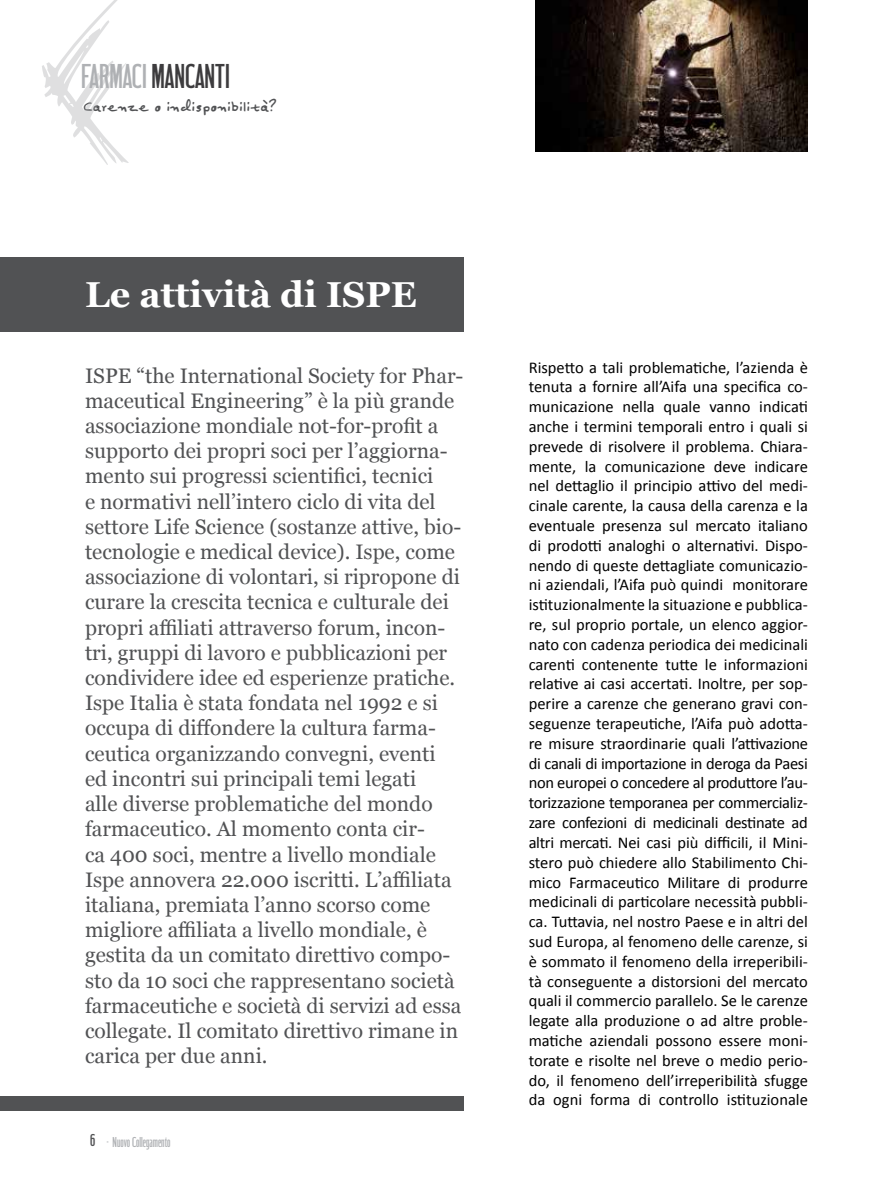
<style>
.page{position:relative;width:893px;height:1191px;background:#fff}
.page>*{position:absolute;margin:0;border:0;box-sizing:border-box;transform-origin:0 0}
.t1{font:700 36px "Georgia";color:#fff}
.t2{font:36px "HWT Unit Gothic 721";color:#3d3c3e}
.t3{font:21px/25.2px "Georgia";color:#515254}
.t4{font:21px "Felt Tip Senior";color:#515254;scale:.93 1}
.t5{font:16.5px/19.8px "Calibri";color:#000;text-align:justify}
.t6{font:15px "HWT Unit Gothic 721";color:#afb1b4}
.s1{color:#afb1b4}
.s2{font-size:18px;color:#515254}
</style>
<div class="page">
<div style="left:0;top:257px;width:463px;height:75px;background:#515254"></div>
<div style="left:0;top:1095px;width:463px;height:15px;background:#515254"></div>
<img style="left:536px;top:0;width:272px;height:151px">
<h1 class="t2" style="left:81px;top:54px;width:150px"><span class="s1">FARMACI</span> MANCANTI</h1>
<p class="t4" style="left:83px;top:96px;width:210px">Carenze o indisponibilità?</p>
<h1 class="t1" style="left:85px;top:267px;width:333px">Le attività di ISPE</h1>
<p class="t3" style="left:85px;top:362px;width:380px">ISPE “the International Society for Phar&shy;maceutical Engineering” è la più grande associazione mondiale not-for-profit a supporto dei propri soci per l’aggiorna&shy;mento sui progressi scientifici, tecnici<br>e normativi nell’intero ciclo di vita del settore Life Science (sostanze attive, bio&shy;tecnologie e medical device). Ispe, come associazione di volontari, si ripropone di curare la crescita tecnica e culturale dei propri affiliati attraverso forum, incon&shy;tri, gruppi di lavoro e pubblicazioni per condividere idee ed esperienze pratiche.<br>Ispe Italia è stata fondata nel 1992 e si occupa di diffondere la cultura farma&shy;ceutica organizzando convegni, eventi<br>ed incontri sui principali temi legati<br>alle diverse problematiche del mondo farmaceutico. Al momento conta cir-<br>ca 400 soci, mentre a livello mondiale Ispe annovera 22.000 iscritti. L’affiliata italiana, premiata l’anno scorso come migliore affiliata a livello mondiale, è gestita da un comitato direttivo compo&shy;sto da 10 soci che rappresentano società farmaceutiche e società di servizi ad essa collegate. Il comitato direttivo rimane in carica per due anni.</p>
<p class="t6" style="left:90px;top:1132px;width:82px"><span class="s2">6</span> - Nuovo Collegamento</p>
<p class="t5" style="left:529px;top:357px;width:281px">Rispetto a tali problematiche, l’azienda è tenuta a fornire all’Aifa una specifica co&shy;municazione nella quale vanno indicati anche i termini temporali entro i quali si prevede di risolvere il problema. Chiara&shy;mente, la comunicazione deve indicare nel dettaglio il principio attivo del medi&shy;cinale carente, la causa della carenza e la eventuale presenza sul mercato italiano di prodotti analoghi o alternativi. Dispo&shy;nendo di queste dettagliate comunicazio&shy;ni aziendali, l’Aifa può quindi monitorare istituzionalmente la situazione e pubblica&shy;re, sul proprio portale, un elenco aggior&shy;nato con cadenza periodica dei medicinali carenti contenente tutte le informazioni relative ai casi accertati. Inoltre, per sop&shy;perire a carenze che generano gravi con&shy;seguenze terapeutiche, l’Aifa può adotta&shy;re misure straordinarie quali l’attivazione di canali di importazione in deroga da Paesi non europei o concedere al produttore l’au&shy;torizzazione temporanea per commercializ&shy;zare confezioni di medicinali destinate ad altri mercati. Nei casi più difficili, il Mini&shy;stero può chiedere allo Stabilimento Chi&shy;mico Farmaceutico Militare di produrre medicinali di particolare necessità pubbli&shy;ca. Tuttavia, nel nostro Paese e in altri del sud Europa, al fenomeno delle carenze, si è sommato il fenomeno della irreperibili&shy;tà conseguente a distorsioni del mercato quali il commercio parallelo. Se le carenze legate alla produzione o ad altre proble&shy;matiche aziendali possono essere moni&shy;torate e risolte nel breve o medio perio&shy;do, il fenomeno dell’irreperibilità sfugge da ogni forma di controllo istituzionale</p>
</div>
